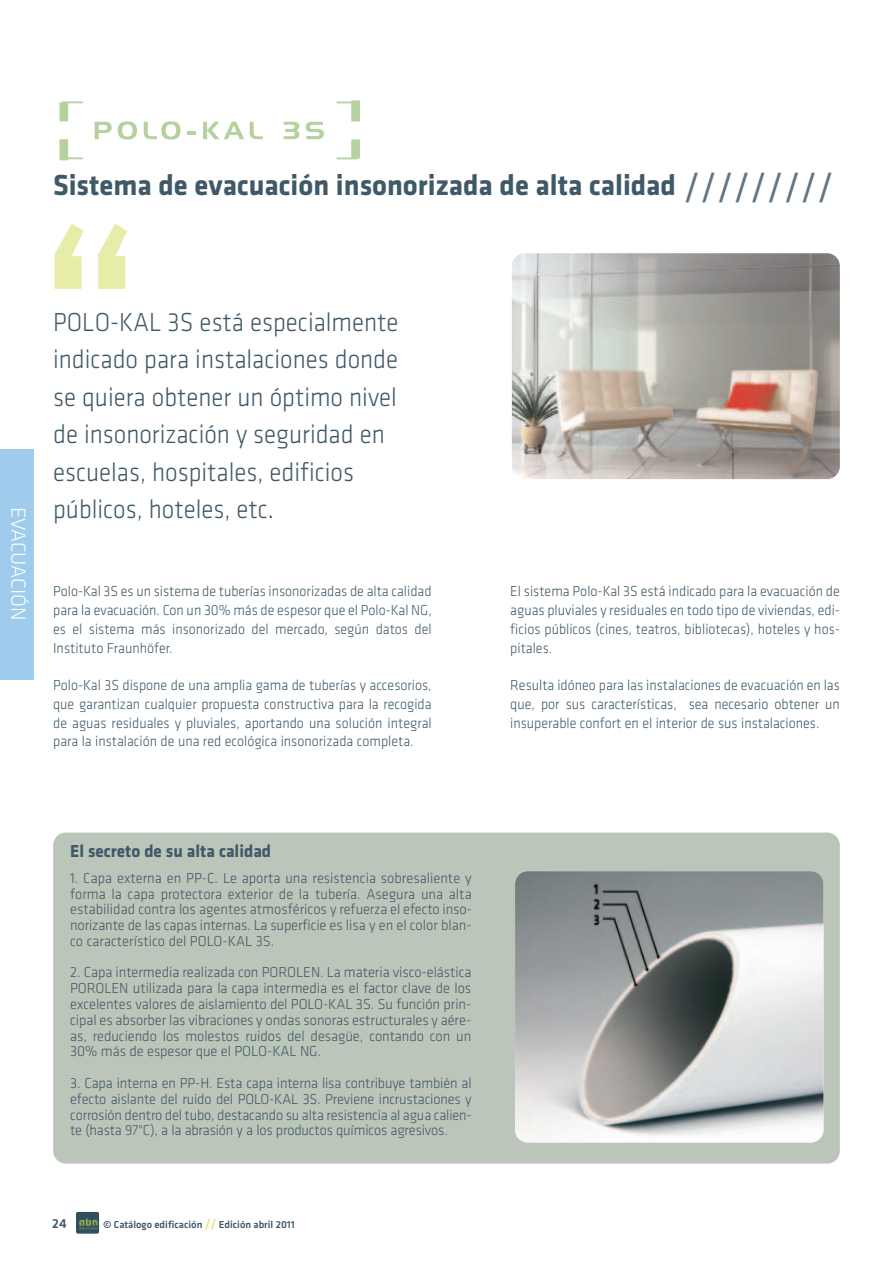
<style>
.page{position:relative;width:893px;height:1263px;background:#fff}
.page>*{position:absolute;margin:0;border:0;box-sizing:border-box;transform-origin:0 0}
.t1{font:500 234.15px "Klavika";color:#e7eda9;scale:.93 1}
.t2{font:37.5px "Klavika";color:#5f7685}
.t3{font:700 30px "Klavika";color:#405968;scale:.96 1}
.t4{font:300 27px/37.5px "Klavika";color:#405968;scale:.93 1}
.t5{font:300 21px "Klavika";letter-spacing:-.005em;color:#fff}
.t6{font:700 18px "Klavika";color:#405968;scale:.96 1}
.t7{font:300 15px/18.8px "Klavika";color:#405968;text-align:justify;scale:.94 1}
.t8{font:300 15px/15.8px "Klavika";color:#405968;text-align:justify}
.t9{font:300 15px/15.8px "Klavika";color:#405968;text-align:justify;scale:.96 1}
.t10{font:500 13.5px "Klavika";color:#405968}
.t11{font:500 10.5px "Klavika";color:#405968}
.s1{color:#231f20}
.s2{font-weight:400;font-size:13.5px;color:#d4df4c}
</style>
<div class="page">
<img style="left:76px;top:1212px;width:23px;height:21px">
<div style="left:0;top:449px;width:34px;height:230px;background:#9fcbec"></div>
<img style="left:512px;top:253px;width:328px;height:226px">
<div style="left:53px;top:832px;width:787px;height:331px;background:#bcc5ba;border-radius:13px"></div>
<img style="left:515px;top:871px;width:308px;height:271px">
<hr style="left:62px;top:139px;width:4px;height:21px;background:#b5d19d">
<svg style="left:62px;top:101px;width:21px;height:3px"></svg>
<svg style="left:66px;top:156px;width:17px;height:4px"></svg>
<hr style="left:354px;top:100px;width:4px;height:21px;background:#b5d19d">
<hr style="left:62px;top:102px;width:4px;height:19px;background:#b5d19d">
<svg style="left:337px;top:156px;width:21px;height:4px"></svg>
<svg style="left:337px;top:100px;width:19px;height:4px"></svg>
<hr style="left:354px;top:139px;width:4px;height:19px;background:#b5d19d">
<svg style="left:95px;top:122px;width:17px;height:17px"></svg>
<svg style="left:118px;top:121px;width:19px;height:19px"></svg>
<svg style="left:144px;top:121px;width:36px;height:19px"></svg>
<svg style="left:187px;top:131px;width:9px;height:3px"></svg>
<svg style="left:203px;top:122px;width:41px;height:17px"></svg>
<svg style="left:250px;top:122px;width:13px;height:17px"></svg>
<svg style="left:284px;top:122px;width:15px;height:17px"></svg>
<svg style="left:306px;top:122px;width:18px;height:17px"></svg>
<h3 class="t5" style="left:25px;top:507px;width:116px;rotate:90deg">EVACUACIÓN</h3>
<h3 class="t3" style="left:53px;top:175px;width:650px">Sistema de evacuación insonorizada de alta calidad</h3>
<h1 class="t1" style="left:38px;top:232px;width:112px">“</h1>
<h3 class="t4" style="left:53px;top:306px;width:373px">POLO-KAL 3S está especialmente indicado para instalaciones donde se quiera obtener un óptimo nivel de insonorización y seguridad en escuelas, hospitales, edificios públicos, hoteles, etc<span class="s1">.</span></h3>
<h2 class="t2" style="left:683px;top:173px;width:152px">/////////</h2>
<p class="t7" style="left:53px;top:583px;width:404px">Polo-Kal 3S es un sistema de tuberías insonorizadas de alta calidad para la evacuación. Con un 30% más de espesor que el Polo-Kal NG, es el sistema más insonorizado del mercado, según datos del Instituto Fraunhöfer.</p>
<p class="t7" style="left:53px;top:677px;width:404px">Polo-Kal 3S dispone de una amplia gama de tuberías y accesorios, que garantizan cualquier propuesta constructiva para la recogida de aguas residuales y pluviales, aportando una solución integral para la instalación de una red ecológica insonorizada completa.</p>
<p class="t7" style="left:510px;top:583px;width:352px">El sistema Polo-Kal 3S está indicado para la evacuación de aguas pluviales y residuales en todo tipo de viviendas, edi&shy;ficios públicos (cines, teatros, bibliotecas), hoteles y hos&shy;pitales.</p>
<p class="t7" style="left:510px;top:677px;width:352px">Resulta idóneo para las instalaciones de evacuación en las que, por sus características, sea necesario obtener un insuperable confort en el interior de sus instalaciones.</p>
<p class="t6" style="left:70px;top:845px;width:211px">El secreto de su alta calidad</p>
<p class="t8" style="left:70px;top:871px;width:403px">1. Capa externa en PP-C. Le aporta una resistencia sobresaliente y forma la capa protectora exterior de la tubería. Asegura una alta estabilidad contra los agentes atmosféricos y refuerza el efecto inso&shy;norizante de las capas internas. La superficie es lisa y en el color blan&shy;co característico del POLO-KAL 3S.</p>
<p class="t8" style="left:70px;top:966px;width:403px">2. Capa intermedia realizada con POROLEN. La materia visco-elástica POROLEN utilizada para la capa intermedia es el factor clave de los excelentes valores de aislamiento del POLO-KAL 3S. Su función prin&shy;cipal es absorber las vibraciones y ondas sonoras estructurales y aére&shy;as, reduciendo los molestos ruidos del desagüe, contando con un 30% más de espesor que el POLO-KAL NG.</p>
<p class="t9" style="left:70px;top:1076px;width:420px">3. Capa interna en PP-H. Esta capa interna lisa contribuye también al efecto aislante del ruido del POLO-KAL 3S. Previene incrustaciones y corrosión dentro del tubo, destacando su alta resistencia al agua calien&shy;te (hasta 97°C), a la abrasión y a los productos químicos agresivos.</p>
<p class="t10" style="left:52px;top:1219px;width:16px">24</p>
<p class="t11" style="left:103px;top:1221px;width:193px">© Catálogo edificación <span class="s2">//</span> Edición abril 2011</p>
</div>
